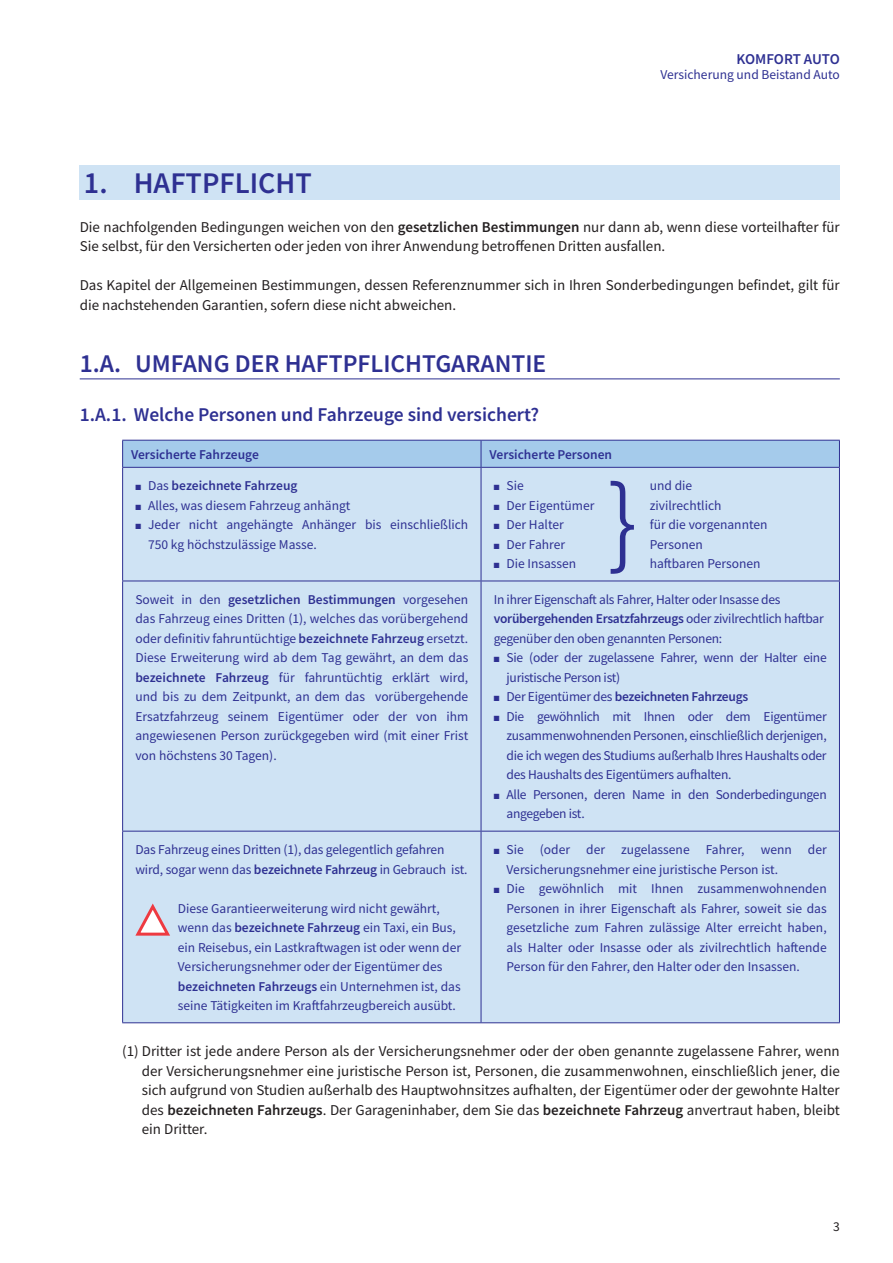
<style>
.page{position:relative;width:893px;height:1263px;background:#fff}
.page>*{position:absolute;margin:0;border:0;box-sizing:border-box;transform-origin:0 0}
.t1{font:600 30px "Source Sans Pro";color:#2e3092}
.t2{font:600 25.5px "Source Sans Pro";color:#2e3092}
.t3{font:600 19.5px "Source Sans Pro";color:#2e3092}
.t4{font:15px/19.5px "Source Sans Pro";color:#231f20}
.t5{font:600 15px "Source Sans Pro";letter-spacing:-.01em;color:#2e3092}
.t6{font:13.5px/19.5px "Source Sans Pro";color:#2e3092}
.t7{font:13.5px/19.5px "Source Sans Pro";letter-spacing:-.02em;color:#2e3092}
.t8{font:600 13.5px "Source Sans Pro";letter-spacing:-.005em;color:#2e3092}
.t9{font:13.5px "Source Sans Pro";color:#231f20}
.s1{font-weight:600}
.s2{font-weight:400}
</style>
<div class="page">
<div style="left:80px;top:166px;width:760px;height:34px;background:#cfe3f4"></div>
<hr style="left:80px;top:378px;width:760px;height:1px;background:#2e3092">
<div style="left:123px;top:468px;width:716px;height:554px;background:#cfe3f4"></div>
<hr style="left:481px;top:468px;width:1px;height:113px;background:#2e3092">
<hr style="left:122px;top:581px;width:359px;height:1px;background:#2e3092">
<hr style="left:481px;top:581px;width:359px;height:1px;background:#2e3092">
<hr style="left:481px;top:581px;width:1px;height:250px;background:#2e3092">
<hr style="left:122px;top:831px;width:359px;height:1px;background:#2e3092">
<hr style="left:481px;top:831px;width:359px;height:1px;background:#2e3092">
<hr style="left:481px;top:831px;width:1px;height:191px;background:#2e3092">
<hr style="left:122px;top:468px;width:1px;height:113px;background:#2e3092">
<hr style="left:839px;top:468px;width:1px;height:113px;background:#2e3092">
<hr style="left:122px;top:581px;width:1px;height:250px;background:#2e3092">
<hr style="left:839px;top:581px;width:1px;height:250px;background:#2e3092">
<hr style="left:122px;top:831px;width:1px;height:191px;background:#2e3092">
<hr style="left:839px;top:831px;width:1px;height:191px;background:#2e3092">
<hr style="left:122px;top:1022px;width:359px;height:1px;background:#2e3092">
<hr style="left:481px;top:1022px;width:359px;height:1px;background:#2e3092">
<svg style="left:122px;top:440px;width:718px;height:27px;background:#a0c5e7"></svg>
<hr style="left:122px;top:467px;width:359px;height:1px;background:#2e3092">
<hr style="left:481px;top:467px;width:359px;height:1px;background:#2e3092">
<svg style="left:133px;top:900px;width:39px;height:38px"></svg>
<svg style="left:611px;top:481px;width:23px;height:93px;background:#a2b1d8"></svg>
<p class="t5" style="left:737px;top:50px;width:105px">KOMFORT AUTO</p>
<p class="t6" style="left:660px;top:65px;width:181px">Versicherung und Beistand Auto</p>
<h1 class="t1" style="left:84px;top:163px;width:229px">1. HAFTPFLICHT</h1>
<p class="t4" style="left:80px;top:217px;width:761px">Die nachfolgenden Bedingungen weichen von den <span class="s1">gesetzlichen Bestimmungen</span> nur dann ab, wenn diese vorteilhafter für<br>Sie selbst, für den Versicherten oder jeden von ihrer Anwendung betroffenen Dritten ausfallen.</p>
<p class="t4" style="left:80px;top:275px;width:762px">Das Kapitel der Allgemeinen Bestimmungen, dessen Referenznummer sich in Ihren Sonderbedingungen befindet, gilt für die nachstehenden Garantien, sofern diese nicht abweichen.</p>
<h2 class="t2" style="left:80px;top:347px;width:468px">1.A. UMFANG DER HAFTPFLICHTGARANTIE</h2>
<h3 class="t3" style="left:80px;top:402px;width:461px">1.A.1. Welche Personen und Fahrzeuge sind versichert?</h3>
<p class="t8" style="left:131px;top:445px;width:129px">Versicherte Fahrzeuge</p>
<p class="t8" style="left:490px;top:445px;width:124px">Versicherte Personen</p>
<p class="t8" style="left:135px;top:477px;width:164px">■ <span class="s2">Das</span> bezeichnete Fahrzeug</p>
<p class="t6" style="left:135px;top:495px;width:217px">■ Alles, was diesem Fahrzeug anhängt</p>
<p class="t6" style="left:148px;top:515px;width:322px;text-indent:-13px">■ Jeder nicht angehängte Anhänger bis einschließlich<br>750 kg höchstzulässige Masse.</p>
<p class="t6" style="left:494px;top:476px;width:31px">■ Sie</p>
<p class="t6" style="left:650px;top:476px;width:44px">und die</p>
<p class="t6" style="left:494px;top:495px;width:102px">■ Der Eigentümer</p>
<p class="t6" style="left:650px;top:495px;width:73px">zivilrechtlich</p>
<p class="t6" style="left:494px;top:515px;width:71px">■ Der Halter</p>
<p class="t6" style="left:650px;top:515px;width:119px">für die vorgenannten</p>
<p class="t6" style="left:494px;top:534px;width:73px">■ Der Fahrer</p>
<p class="t6" style="left:650px;top:534px;width:55px">Personen</p>
<p class="t6" style="left:494px;top:554px;width:84px">■ Die Insassen</p>
<p class="t6" style="left:650px;top:554px;width:112px">haftbaren Personen</p>
<p class="t6" style="left:135px;top:589px;width:334px;text-align:justify">Soweit in den <span class="s1">gesetzlichen Bestimmungen</span> vorgesehen das Fahrzeug eines Dritten (1), welches das vorübergehend oder definitiv fahruntüchtige <span class="s1">bezeichnete Fahrzeug</span> ersetzt.<br>Diese Erweiterung wird ab dem Tag gewährt, an dem das <span class="s1">bezeichnete Fahrzeug</span> für fahruntüchtig erklärt wird, und bis zu dem Zeitpunkt, an dem das vorübergehende Ersatzfahrzeug seinem Eigentümer oder der von ihm angewiesenen Person zurückgegeben wird (mit einer Frist von höchstens 30 Tagen).</p>
<p class="t7" style="left:494px;top:589px;width:331px">In ihrer Eigenschaft als Fahrer, Halter oder Insasse des <span class="s1">vorübergehenden Ersatzfahrzeugs</span> oder zivilrechtlich haftbar gegenüber den oben genannten Personen:</p>
<p class="t7" style="left:507px;top:648px;width:322px;text-indent:-13px">■ Sie (oder der zugelassene Fahrer, wenn der Halter eine juristische Person ist)</p>
<p class="t8" style="left:494px;top:688px;width:256px">■ <span class="s2">Der Eigentümer des</span> bezeichneten Fahrzeugs</p>
<p class="t6" style="left:507px;top:706px;width:322px;text-align:justify;text-indent:-13px">■ Die gewöhnlich mit Ihnen oder dem Eigentümer zusammenwohnenden Personen, einschließlich derjenigen, die ich wegen des Studiums außerhalb Ihres Haushalts oder des Haushalts des Eigentümers aufhalten.</p>
<p class="t7" style="left:507px;top:784px;width:322px;text-indent:-13px">■ Alle Personen, deren Name in den Sonderbedingungen angegeben ist.</p>
<p class="t6" style="left:135px;top:840px;width:334px">Das Fahrzeug eines Dritten (1), das gelegentlich gefahren wird, sogar wenn das <span class="s1">bezeichnete Fahrzeug</span> in Gebrauch ist.</p>
<p class="t6" style="left:178px;top:898px;width:285px">Diese Garantieerweiterung wird nicht gewährt, wenn das <span class="s1">bezeichnete Fahrzeug</span> ein Taxi, ein Bus, ein Reisebus, ein Lastkraftwagen ist oder wenn der Versicherungsnehmer oder der Eigentümer des <span class="s1">bezeichneten Fahrzeugs</span> ein Unternehmen ist, das seine Tätigkeiten im Kraftfahrzeugbereich ausübt.</p>
<p class="t6" style="left:507px;top:840px;width:322px;text-indent:-13px">■ Sie (oder der zugelassene Fahrer, wenn der<br>Versicherungsnehmer eine juristische Person ist.</p>
<p class="t6" style="left:507px;top:879px;width:322px;text-align:justify;text-indent:-13px">■ Die gewöhnlich mit Ihnen zusammenwohnenden Personen in ihrer Eigenschaft als Fahrer, soweit sie das gesetzliche zum Fahren zulässige Alter erreicht haben, als Halter oder Insasse oder als zivilrechtlich haftende Person für den Fahrer, den Halter oder den Insassen.</p>
<p class="t4" style="left:142px;top:1041px;width:700px;text-align:justify;text-indent:-20px">(1) Dritter ist jede andere Person als der Versicherungsnehmer oder der oben genannte zugelassene Fahrer, wenn der Versicherungsnehmer eine juristische Person ist, Personen, die zusammenwohnen, einschließlich jener, die sich aufgrund von Studien außerhalb des Hauptwohnsitzes aufhalten, der Eigentümer oder der gewohnte Halter des <span class="s1">bezeichneten Fahrzeugs</span>. Der Garageninhaber, dem Sie das <span class="s1">bezeichnete Fahrzeug</span> anvertraut haben, bleibt ein Dritter.</p>
<p class="t9" style="left:833px;top:1218px;width:8px">3</p>
</div>
